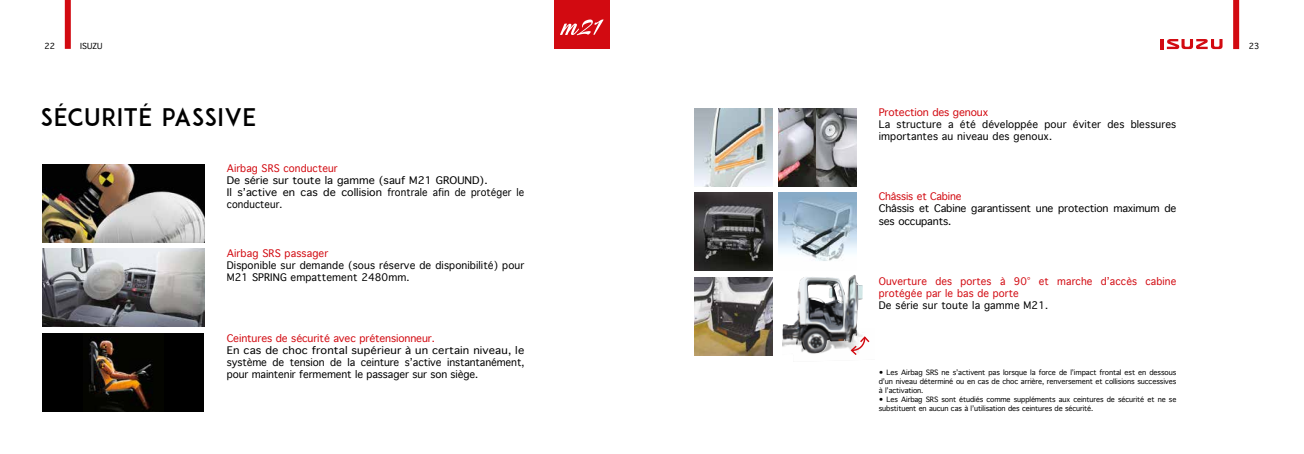
<style>
.page{position:relative;width:1304px;height:454px;background:#fff}
.page>*{position:absolute;margin:0;border:0;box-sizing:border-box;transform-origin:0 0}
.t1{font:24px "ADAM.CGPRO";letter-spacing:.015em;color:#000}
.t2{font:10px/12px "Geneva";letter-spacing:.01em;color:#000}
.t3{font:10px/12px "Geneva";letter-spacing:.01em;color:#000;text-align:justify;scale:1.1 1}
.t4{font:10px/12px "Geneva";letter-spacing:.01em;color:#d20a11}
.t5{font:10px/12px "Geneva";letter-spacing:.01em;color:#000;scale:1.07 1}
.t6{font:10px/12px "Geneva";letter-spacing:-.015em;color:#000}
.t7{font:10px "Geneva";letter-spacing:-.01em;color:#d20a11}
.t8{font:10px "Geneva";letter-spacing:-.015em;color:#d20a11}
.t9{font:8px "Geneva";color:#000}
.t10{font:7px/9px "Geneva";letter-spacing:-.015em;color:#000;text-align:justify}
</style>
<div class="page">
<img style="left:43px;top:249px;width:161px;height:78px">
<img style="left:43px;top:164px;width:161px;height:78px">
<div style="left:43px;top:333px;width:161px;height:78px;background:#000"></div>
<img style="left:89px;top:337px;width:63px;height:74px">
<div style="left:65px;top:0;width:6px;height:49px;background:#d20a11"></div>
<div style="left:554px;top:0;width:55px;height:49px;background:#d20a11"></div>
<svg style="left:560px;top:19px;width:44px;height:16px"></svg>
<img style="left:694px;top:277px;width:78px;height:78px">
<img style="left:694px;top:108px;width:78px;height:78px">
<img style="left:694px;top:192px;width:78px;height:78px">
<img style="left:778px;top:192px;width:78px;height:69px">
<img style="left:778px;top:108px;width:39px;height:78px">
<img style="left:817px;top:108px;width:39px;height:78px">
<svg style="left:1161px;top:39px;width:61px;height:10px"></svg>
<div style="left:1233px;top:0;width:6px;height:49px;background:#d20a11"></div>
<img style="left:809px;top:331px;width:51px;height:23px">
<img style="left:783px;top:274px;width:74px;height:79px">
<svg style="left:850px;top:335px;width:20px;height:20px"></svg>
<p class="t9" style="left:45px;top:41px;width:12px">22</p>
<p class="t9" style="left:80px;top:41px;width:24px">ISUZU</p>
<h1 class="t1" style="left:40px;top:103px;width:218px">SÉCURITÉ PASSIVE</h1>
<h2 class="t4" style="left:227px;top:163px;width:112px">Airbag SRS conducteur</h2>
<h2 class="t5" style="left:227px;top:175px;width:280px">De série sur toute la gamme (sauf M21 GROUND).<br>Il s’active en cas de collision frontrale afin de protéger le conducteur.</h2>
<h2 class="t4" style="left:227px;top:247px;width:103px">Airbag SRS passager</h2>
<h2 class="t2" style="left:227px;top:259px;width:299px">Disponible sur demande (sous réserve de disponibilité) pour<br>M21 SPRING empattement 2480mm.</h2>
<h2 class="t7" style="left:227px;top:332px;width:210px">Ceintures de sécurité avec prétensionneur.</h2>
<h2 class="t3" style="left:227px;top:344px;width:272px">En cas de choc frontal supérieur à un certain niveau, le système de tension de la ceinture s’active instantanément, pour maintenir fermement le passager sur son siège.</h2>
<h2 class="t8" style="left:879px;top:107px;width:111px">Protection des genoux</h2>
<h2 class="t2" style="left:879px;top:118px;width:299px">La structure a été développée pour éviter des blessures importantes au niveau des genoux.</h2>
<h2 class="t8" style="left:879px;top:191px;width:84px">Châssis et Cabine</h2>
<h2 class="t6" style="left:879px;top:203px;width:299px">Châssis et Cabine garantissent une protection maximum de ses occupants.</h2>
<h2 class="t4" style="left:879px;top:275px;width:299px">Ouverture des portes à 90° et marche d’accès cabine protégée par le bas de porte</h2>
<h2 class="t2" style="left:879px;top:299px;width:171px">De série sur toute la gamme M21.</h2>
<p class="t10" style="left:879px;top:368px;width:299px">• Les Airbag SRS ne s’activent pas lorsque la force de l’impact frontal est en dessous d’un niveau déterminé ou en cas de choc arrière, renversement et collisions successives à l’activation.</p>
<p class="t10" style="left:879px;top:395px;width:299px">• Les Airbag SRS sont étudiés comme suppléments aux ceintures de sécurité et ne se substituent en aucun cas à l’utilisation des ceintures de sécurité.</p>
<p class="t9" style="left:1249px;top:42px;width:12px">23</p>
</div>
